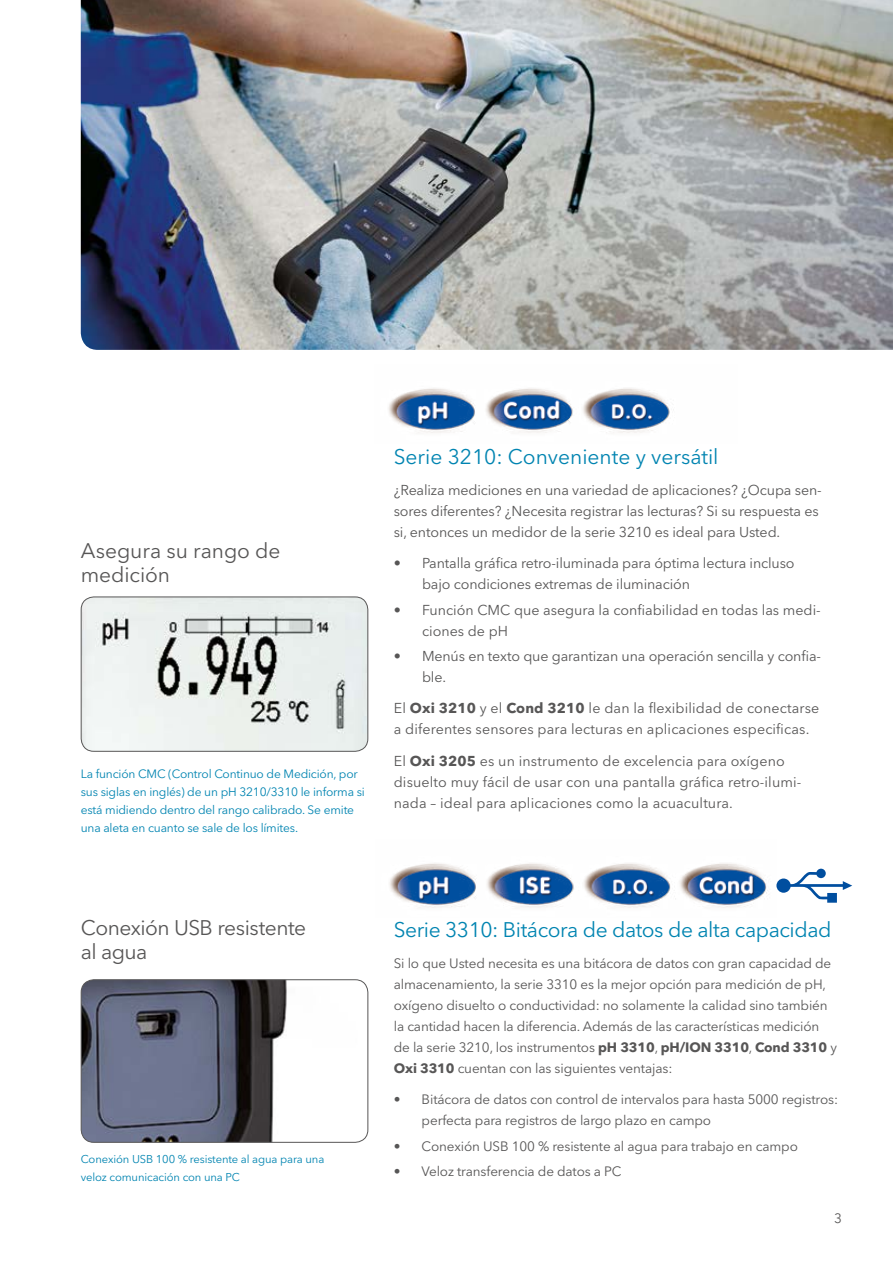
<style>
.page{position:relative;width:893px;height:1263px;background:#fff}
.page>*{position:absolute;margin:0;border:0;box-sizing:border-box;transform-origin:0 0}
.t1{font:21px/24px "Avenir Next LT Pro";letter-spacing:-.02em;color:#575656}
.t2{font:21px "Avenir Next LT Pro";letter-spacing:-.02em;color:#0084b1}
.t3{font:21px "Avenir Next LT Pro";color:#0084b1}
.t4{font:14.25px/21px "Avenir Next LT Pro";letter-spacing:-.01em;color:#575656}
.t5{font:14.25px/21px "Avenir Next LT Pro";letter-spacing:.01em;color:#575656}
.t6{font:13.5px/21px "Avenir Next LT Pro";letter-spacing:-.01em;color:#575656}
.t7{font:12px/18px "Avenir Next LT Pro";letter-spacing:-.015em;color:#0084b1}
.t8{font:11.25px/18px "Avenir Next LT Pro";letter-spacing:-.01em;color:#0084b1}
.s1{font-weight:700}
</style>
<div class="page">
<img style="left:81px;top:0;width:812px;height:350px">
<img style="left:81px;top:597px;width:287px;height:154px">
<div style="left:81px;top:596px;width:287px;height:156px;border:1px solid #575656;border-radius:13px"></div>
<img style="left:81px;top:980px;width:206px;height:162px">
<div style="left:81px;top:979px;width:287px;height:164px;border:1px solid #575656;border-radius:13px"></div>
<svg style="left:776px;top:869px;width:76px;height:34px"></svg>
<img style="left:388px;top:388px;width:286px;height:45px">
<img style="left:389px;top:863px;width:379px;height:45px">
<h1 class="t1" style="left:81px;top:539px;width:201px">Asegura su rango de medición</h1>
<p class="t7" style="left:81px;top:764px;width:286px">La función CMC (Control Continuo de Medición, por sus siglas en inglés) de un pH 3210/3310 le informa si está midiendo dentro del rango calibrado. Se emite una aleta en cuanto se sale de los límites.</p>
<h1 class="t3" style="left:394px;top:444px;width:326px">Serie 3210: Conveniente y versátil</h1>
<p class="t4" style="left:394px;top:479px;width:429px">¿Realiza mediciones en una variedad de aplicaciones? ¿Ocupa sen&shy;sores diferentes? ¿Necesita registrar las lecturas? Si su respuesta es si, entonces un medidor de la serie 3210 es ideal para Usted.</p>
<p class="t4" style="left:422px;top:553px;width:374px;text-indent:-28px">• Pantalla gráfica retro-iluminada para óptima lectura incluso bajo condiciones extremas de iluminación</p>
<p class="t4" style="left:422px;top:599px;width:400px;text-indent:-28px">• Función CMC que asegura la confiabilidad en todas las medi&shy;ciones de pH</p>
<p class="t4" style="left:422px;top:645px;width:401px;text-indent:-28px">• Menús en texto que garantizan una operación sencilla y confia&shy;ble.</p>
<p class="t5" style="left:394px;top:698px;width:427px">El <span class="s1">Oxi 3210</span> y el <span class="s1">Cond 3210</span> le dan la flexibilidad de conectarse a diferentes sensores para lecturas en aplicaciones especificas.</p>
<p class="t5" style="left:394px;top:750px;width:409px">El <span class="s1">Oxi 3205</span> es un instrumento de excelencia para oxígeno disuelto muy fácil de usar con una pantalla gráfica retro-ilumi&shy;nada – ideal para aplicaciones como la acuacultura.</p>
<h1 class="t1" style="left:81px;top:915px;width:227px">Conexión USB resistente al agua</h1>
<p class="t8" style="left:81px;top:1150px;width:245px">Conexión USB 100 % resistente al agua para una veloz comunicación con una PC</p>
<h1 class="t2" style="left:394px;top:917px;width:439px">Serie 3310: Bitácora de datos de alta capacidad</h1>
<p class="t6" style="left:394px;top:953px;width:445px">Si lo que Usted necesita es una bitácora de datos con gran capacidad de almacenamiento, la serie 3310 es la mejor opción para medición de pH, oxígeno disuelto o conductividad: no solamente la calidad sino también la cantidad hacen la diferencia. Además de las características medición de la serie 3210, los instrumentos <span class="s1">pH 3310</span>, <span class="s1">pH/ION 3310</span>, <span class="s1">Cond 3310</span> y <span class="s1">Oxi 3310</span> cuentan con las siguientes ventajas:</p>
<p class="t6" style="left:422px;top:1089px;width:418px;text-indent:-28px">• Bitácora de datos con control de intervalos para hasta 5000 registros: perfecta para registros de largo plazo en campo</p>
<p class="t6" style="left:394px;top:1135px;width:406px">• Conexión USB 100 % resistente al agua para trabajo en campo</p>
<p class="t6" style="left:394px;top:1161px;width:229px">• Veloz transferencia de datos a PC</p>
<p class="t6" style="left:834px;top:1207px;width:9px">3</p>
</div>
